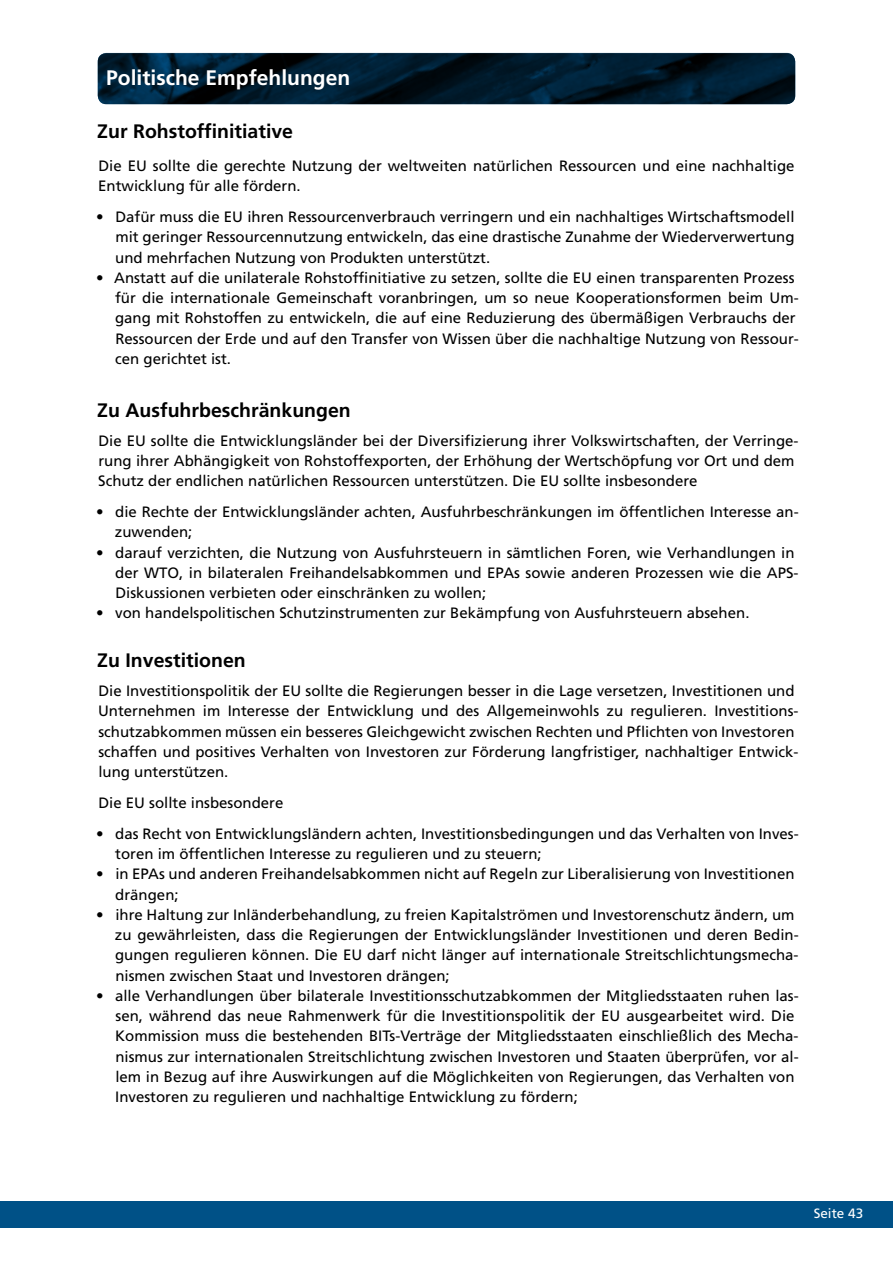
<style>
.page{position:relative;width:893px;height:1263px;background:#fff}
.page>*{position:absolute;margin:0;border:0;box-sizing:border-box;transform-origin:0 0}
.t1{font:700 21px "Frutiger";color:#fff}
.t2{font:700 19.5px "Frutiger";color:#000}
.t3{font:15px/20.2px "Frutiger";color:#000}
.t4{font:13.5px "Frutiger";color:#fff}
</style>
<div class="page">
<div style="left:0;top:1201px;width:893px;height:26px;background:#005187"></div>
<svg style="left:98px;top:53px;width:697px;height:51px;background:#001a2c"></svg>
<h1 class="t1" style="left:106px;top:66px;width:245px">Politische Empfehlungen</h1>
<h2 class="t2" style="left:97px;top:120px;width:197px">Zur Rohstoffinitiative</h2>
<p class="t3" style="left:98px;top:156px;width:698px">Die EU sollte die gerechte Nutzung der weltweiten natürlichen Ressourcen und eine nachhaltige<br>Entwicklung für alle fördern.</p>
<p class="t3" style="left:115px;top:207px;width:681px;text-align:justify;text-indent:-19px">• Dafür muss die EU ihren Ressourcenverbrauch verringern und ein nachhaltiges Wirtschaftsmodell mit geringer Ressourcennutzung entwickeln, das eine drastische Zunahme der Wiederverwertung und mehrfachen Nutzung von Produkten unterstützt.</p>
<p class="t3" style="left:115px;top:268px;width:685px;text-indent:-19px">• Anstatt auf die unilaterale Rohstoffinitiative zu setzen, sollte die EU einen transparenten Prozess für die internationale Gemeinschaft voranbringen, um so neue Kooperationsformen beim Um&shy;gang mit Rohstoffen zu entwickeln, die auf eine Reduzierung des übermäßigen Verbrauchs der Ressourcen der Erde und auf den Transfer von Wissen über die nachhaltige Nutzung von Ressour&shy;cen gerichtet ist.</p>
<h2 class="t2" style="left:97px;top:399px;width:255px">Zu Ausfuhrbeschränkungen</h2>
<p class="t3" style="left:98px;top:430px;width:702px">Die EU sollte die Entwicklungsländer bei der Diversifizierung ihrer Volkswirtschaften, der Verringe&shy;rung ihrer Abhängigkeit von Rohstoffexporten, der Erhöhung der Wertschöpfung vor Ort und dem<br>Schutz der endlichen natürlichen Ressourcen unterstützen. Die EU sollte insbesondere</p>
<p class="t3" style="left:115px;top:502px;width:685px;text-indent:-19px">• die Rechte der Entwicklungsländer achten, Ausfuhrbeschränkungen im öffentlichen Interesse an&shy;zuwenden;</p>
<p class="t3" style="left:115px;top:542px;width:685px;text-indent:-19px">• darauf verzichten, die Nutzung von Ausfuhrsteuern in sämtlichen Foren, wie Verhandlungen in der WTO, in bilateralen Freihandelsabkommen und EPAs sowie anderen Prozessen wie die APS-<br>Diskussionen verbieten oder einschränken zu wollen;</p>
<p class="t3" style="left:96px;top:603px;width:655px">• von handelspolitischen Schutzinstrumenten zur Bekämpfung von Ausfuhrsteuern absehen.</p>
<h2 class="t2" style="left:97px;top:649px;width:150px">Zu Investitionen</h2>
<p class="t3" style="left:98px;top:681px;width:702px">Die Investitionspolitik der EU sollte die Regierungen besser in die Lage versetzen, Investitionen und Unternehmen im Interesse der Entwicklung und des Allgemeinwohls zu regulieren. Investitions&shy;schutzabkommen müssen ein besseres Gleichgewicht zwischen Rechten und Pflichten von Investoren schaffen und positives Verhalten von Investoren zur Förderung langfristiger, nachhaltiger Entwick&shy;lung unterstützen.</p>
<p class="t3" style="left:98px;top:793px;width:187px">Die EU sollte insbesondere</p>
<p class="t3" style="left:115px;top:824px;width:685px;text-indent:-19px">• das Recht von Entwicklungsländern achten, Investitionsbedingungen und das Verhalten von Inves&shy;toren im öffentlichen Interesse zu regulieren und zu steuern;</p>
<p class="t3" style="left:115px;top:864px;width:681px;text-indent:-19px">• in EPAs und anderen Freihandelsabkommen nicht auf Regeln zur Liberalisierung von Investitionen drängen;</p>
<p class="t3" style="left:115px;top:905px;width:685px;text-indent:-19px">• ihre Haltung zur Inländerbehandlung, zu freien Kapitalströmen und Investorenschutz ändern, um zu gewährleisten, dass die Regierungen der Entwicklungsländer Investitionen und deren Bedin&shy;gungen regulieren können. Die EU darf nicht länger auf internationale Streitschlichtungsmecha&shy;nismen zwischen Staat und Investoren drängen;</p>
<p class="t3" style="left:115px;top:986px;width:685px;text-indent:-19px">• alle Verhandlungen über bilaterale Investitionsschutzabkommen der Mitgliedsstaaten ruhen las&shy;sen, während das neue Rahmenwerk für die Investitionspolitik der EU ausgearbeitet wird. Die Kommission muss die bestehenden BITs-Verträge der Mitgliedsstaaten einschließlich des Mecha&shy;nismus zur internationalen Streitschlichtung zwischen Investoren und Staaten überprüfen, vor al&shy;lem in Bezug auf ihre Auswirkungen auf die Möglichkeiten von Regierungen, das Verhalten von Investoren zu regulieren und nachhaltige Entwicklung zu fördern;</p>
<p class="t4" style="left:814px;top:1205px;width:51px">Seite 43</p>
</div>
